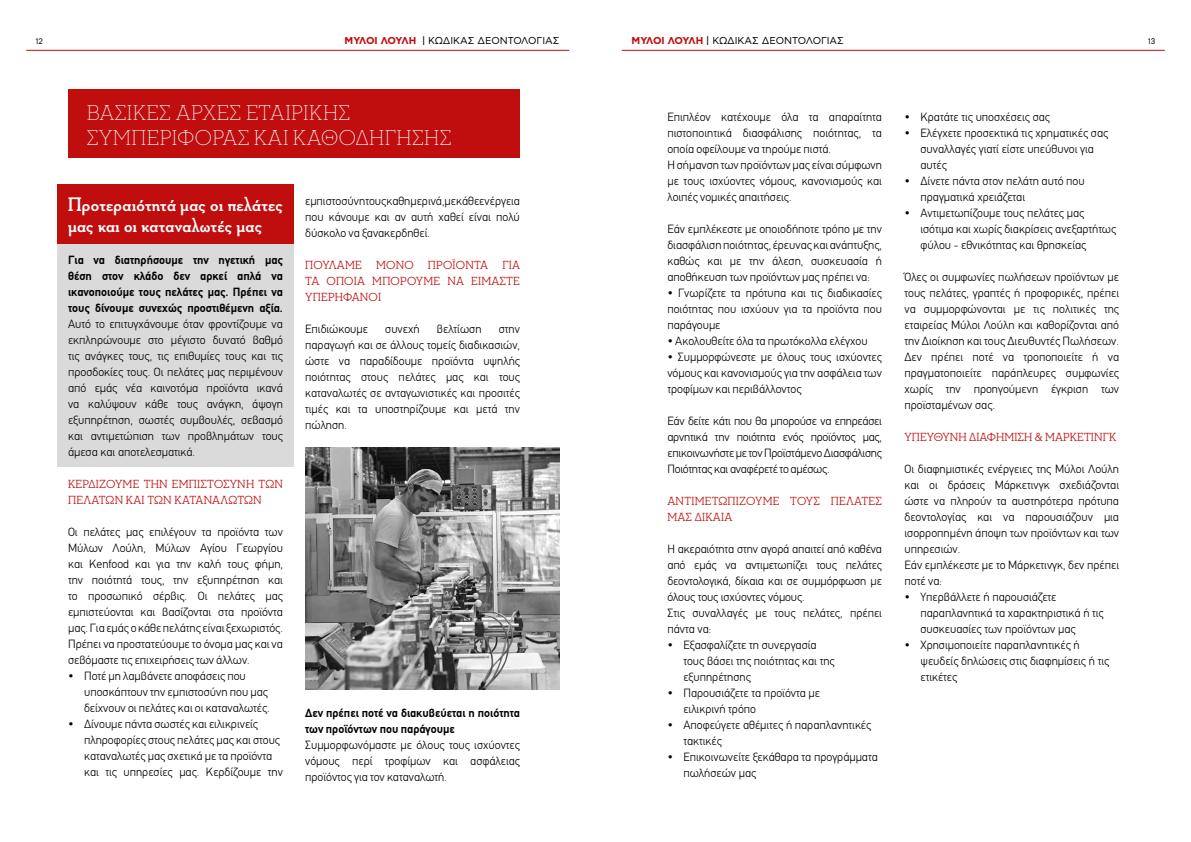
<style>
.page{position:relative;width:1191px;height:842px;background:#fff}
.page>*{position:absolute;margin:0;border:0;box-sizing:border-box;transform-origin:0 0}
.t1{font:300 22px/25px "Neutraface Slab Dis GR";letter-spacing:.02em;color:#fff}
.t2{font:700 20px/21px "Neutraface Slab Dis GR";letter-spacing:.015em;color:#fff}
.t3{font:300 12px/16px "PF Din Text";color:#000}
.t4{font:700 12px/16px "PF Din Text";color:#000;text-align:justify}
.t5{font:500 12px/16px "Neutraface Slab Dis GR";letter-spacing:.015em;color:#c00d0e}
.t6{font:10px "CF Asty Std";color:#000}
.t7{font:8px "CF Asty Std";color:#000}
.s1{font-weight:700;color:#c00d0e}
</style>
<div class="page">
<div style="left:58px;top:186px;width:236px;height:280px;background:#dadada"></div>
<hr style="left:26px;top:50px;width:543px;height:1px;background:#c00d0e">
<hr style="left:621px;top:50px;width:543px;height:1px;background:#c00d0e">
<div style="left:58px;top:185px;width:236px;height:59px;background:#c00d0e"></div>
<div style="left:68px;top:89px;width:452px;height:68px;background:#c00d0e"></div>
<img style="left:305px;top:448px;width:254px;height:241px">
<p class="t7" style="left:35px;top:37px;width:9px">12</p>
<p class="t6" style="left:344px;top:35px;width:216px"><span class="s1">ΜΥΛΟΙ ΛΟΥΛΗ</span> | ΚΩΔΙΚΑΣ ΔΕΟΝΤΟΛΟΓΙΑΣ</p>
<p class="t6" style="left:631px;top:35px;width:214px"><span class="s1">ΜΥΛΟΙ ΛΟΥΛΗ</span> | ΚΩΔΙΚΑΣ ΔΕΟΝΤΟΛΟΓΙΑΣ</p>
<p class="t7" style="left:1147px;top:37px;width:9px">13</p>
<h1 class="t1" style="left:87px;top:101px;width:366px">ΒΑΣΙΚΈΣ ΑΡΧΈΣ ΕΤΑΙΡΙΚΉΣ<br>ΣΥΜΠΕΡΙΦΟΡΆΣ ΚΑΙ ΚΑΘΟΔΉΓΗΣΗΣ</h1>
<h2 class="t2" style="left:68px;top:195px;width:216px">Προτεραιότητά μας οι πελάτες μας και οι καταναλωτές μας</h2>
<p class="t4" style="left:68px;top:252px;width:216px">Για να διατηρήσουμε την ηγετική μας θέση στον κλάδο δεν αρκεί απλά να ικανοποιούμε τους πελάτες μας. Πρέπει να τους δίνουμε συνεχώς προστιθέμενη αξία.</p>
<p class="t3" style="left:68px;top:316px;width:216px;text-align:justify">Αυτό το επιτυγχάνουμε όταν φροντίζουμε να εκπληρώνουμε στο μέγιστο δυνατό βαθμό τις ανάγκες τους, τις επιθυμίες τους και τις προσδοκίες τους. Οι πελάτες μας περιμένουν από εμάς νέα καινοτόμα προϊόντα ικανά να καλύψουν κάθε τους ανάγκη, άψογη εξυπηρέτηση, σωστές συμβουλές, σεβασμό και αντιμετώπιση των προβλημάτων τους άμεσα και αποτελεσματικά.</p>
<p class="t5" style="left:68px;top:477px;width:216px">ΚΕΡΔΊΖΟΥΜΕ ΤΗΝ ΕΜΠΙΣΤΟΣΎΝΗ ΤΩΝ<br>ΠΕΛΑΤΏΝ ΚΑΙ ΤΩΝ ΚΑΤΑΝΑΛΩΤΏΝ</p>
<p class="t3" style="left:68px;top:524px;width:216px;text-align:justify">Οι πελάτες μας επιλέγουν τα προϊόντα των Μύλων Λούλη, Μύλων Αγίου Γεωργίου και Kenfood και για την καλή τους φήμη, την ποιότητά τους, την εξυπηρέτηση και το προσωπικό σέρβις. Οι πελάτες μας εμπιστεύονται και βασίζονται στα προϊόντα μας. Για εμάς ο κάθε πελάτης είναι ξεχωριστός.<br>Πρέπει να προστατεύουμε το όνομα μας και να σεβόμαστε τις επιχειρήσεις των άλλων.</p>
<p class="t3" style="left:84px;top:668px;width:187px;text-indent:-16px">• Ποτέ μη λαμβάνετε αποφάσεις που υποσκάπτουν την εμπιστοσύνη που μας δείχνουν οι πελάτες και οι καταναλωτές.</p>
<p class="t3" style="left:84px;top:716px;width:200px;text-indent:-16px">• Δίνουμε πάντα σωστές και ειλικρινείς πληροφορίες στους πελάτες μας και στους καταναλωτές μας σχετικά με τα προϊόντα και τις υπηρεσίες μας. Κερδίζουμε την</p>
<p class="t3" style="left:305px;top:192px;width:216px;text-align:justify">εμπιστοσύνη τους καθημερινά, με κάθε ενέργεια που κάνουμε και αν αυτή χαθεί είναι πολύ δύσκολο να ξανακερδηθεί.</p>
<p class="t5" style="left:305px;top:257px;width:216px;text-align:justify">ΠΟΥΛΆΜΕ ΜΌΝΟ ΠΡΟΪΌΝΤΑ ΓΙΑ ΤΑ ΟΠΟΊΑ ΜΠΟΡΟΎΜΕ ΝΑ ΕΊΜΑΣΤΕ ΥΠΕΡΉΦΑΝΟΙ</p>
<p class="t3" style="left:305px;top:320px;width:64px">Επιδιώκουμε</p>
<p class="t3" style="left:385px;top:320px;width:36px">συνεχή</p>
<p class="t3" style="left:437px;top:320px;width:46px">βελτίωση</p>
<p class="t3" style="left:305px;top:320px;width:216px;text-align:justify;text-indent:194px">στην παραγωγή και σε άλλους τομείς διαδικασιών, ώστε να παραδίδουμε προϊόντα υψηλής ποιότητας στους πελάτες μας και τους καταναλωτές σε ανταγωνιστικές και προσιτές τιμές και τα υποστηρίζουμε και μετά την πώληση.</p>
<p class="t4" style="left:305px;top:704px;width:216px">Δεν πρέπει ποτέ να διακυβεύ εται η ποιότητα των προϊόντων που παράγουμε</p>
<p class="t3" style="left:305px;top:736px;width:216px;text-align:justify">Συμμορφωνόμαστε με όλους τους ισχύοντες νόμους περί τροφίμων και ασφάλειας προϊόντος για τον καταναλωτή.</p>
<p class="t3" style="left:667px;top:109px;width:216px">Επιπλέον κατέχουμε όλα τα απαραίτητα πιστοποιητικά διασφάλισης ποιότητας, τα οποία οφείλουμε να τηρούμε πιστά.<br>Η σήμανση των προϊόντων μας είναι σύ μφωνη με τους ισχύ οντες νό μους, κανονισμού ς και λοιπές νομικές απαιτήσεις.</p>
<p class="t3" style="left:667px;top:221px;width:216px;text-align:justify">Εάν εμπλέκεστε με οποιοδήποτε τρόπο με την διασφάλιση ποιότητας, έρευνας και ανάπτυξης, καθώς και με την άλεση, συσκευασία ή αποθήκευση των προϊόντων μας πρέπει να:</p>
<p class="t3" style="left:667px;top:285px;width:216px;text-align:justify">• Γνωρίζετε τα πρότυπα και τις διαδικασίες ποιότητας που ισχύουν για τα προϊόντα που παράγουμε</p>
<p class="t3" style="left:667px;top:333px;width:202px">• Ακολουθείτε όλα τα πρωτόκολλα ελέγχου</p>
<p class="t3" style="left:667px;top:349px;width:216px;text-align:justify">• Συμμορφώνεστε με όλους τους ισχύοντες νόμους και κανονισμούς για την ασφάλεια των τροφίμων και περιβάλλοντος</p>
<p class="t3" style="left:667px;top:413px;width:216px;text-align:justify">Εάν δείτε κάτι που θα μπορούσε να επηρεάσει αρνητικά την ποιότητα ενός προϊόντος μας, επικοινωνήστε με τον Προϊστάμενο Διασφάλισης Ποιότητας και αναφέρετέ το αμέσως.</p>
<p class="t5" style="left:667px;top:493px;width:216px">ΑΝΤΙΜΕΤΩΠΙΖΟΥΜΕ ΤΟΥΣ ΠΕΛAΤΕΣ<br>ΜΑΣ ΔΙΚΑΙΑ</p>
<p class="t3" style="left:667px;top:541px;width:216px">Η ακεραιότητα στην αγορά απαιτεί από καθένα από εμά ς να αντιμετωπίζει τους πελάτες δεοντολογικά, δίκαια και σε συμμόρφωση με όλους τους ισχύ οντες νό μους.<br>Στις συναλλαγές με τους πελάτες, πρέπει πάντα να:</p>
<p class="t3" style="left:683px;top:637px;width:153px;text-indent:-16px">• Εξασφαλίζετε τη συνεργασία τους βάσει της ποιότητας και της εξυπηρέτησης</p>
<p class="t3" style="left:683px;top:685px;width:138px;text-indent:-16px">• Παρουσιάζετε τα προϊόντα με ειλικρινή τρόπο</p>
<p class="t3" style="left:683px;top:717px;width:189px;text-indent:-16px">• Αποφεύγετε αθέμιτες ή παραπλανητικές τακτικές</p>
<p class="t3" style="left:683px;top:749px;width:196px;text-indent:-16px">• Επικοινωνείτε ξεκάθαρα τα προγράμματα πωλήσεών μας</p>
<p class="t3" style="left:904px;top:109px;width:147px">• Κρατάτε τις υποσχέσεις σας</p>
<p class="t3" style="left:920px;top:125px;width:189px;text-indent:-16px">• Ελέγχετε προσεκτικά τις χρηματικές σας συναλλαγές γιατί είστε υπεύθυνοι για αυτές</p>
<p class="t3" style="left:920px;top:173px;width:166px;text-indent:-16px">• Δίνετε πάντα στον πελάτη αυτό που πραγματικά χρειάζεται</p>
<p class="t3" style="left:920px;top:205px;width:197px;text-indent:-16px">• Αντιμετωπίζουμε τους πελάτες μας ισότιμα και χωρίς διακρίσεις ανεξαρτήτως φύλου - εθνικότητας και θρησκείας</p>
<p class="t3" style="left:904px;top:269px;width:216px;text-align:justify">Όλες οι συμφωνίες πωλή σεων προϊόντων με τους πελάτες, γραπτές ή προφορικές, πρέπει να συμμορφώνονται με τις πολιτικές της εταιρείας Μύλοι Λούλη και καθορίζονται από την Διοίκηση και τους Διευθυντές Πωλήσεων.<br>Δεν πρέπει ποτέ να τροποποιείτε ή να πραγματοποιείτε παρά πλευρες συμφωνίες χωρίς την προηγούμενη έγκριση των προϊσταμένων σας.</p>
<p class="t5" style="left:904px;top:429px;width:213px">ΥΠΕΎΘΥΝΗ ΔΙΑΦΉΜΙΣΗ &amp; ΜΆΡΚΕΤΙΝΓΚ</p>
<p class="t3" style="left:904px;top:461px;width:216px">Οι διαφημιστικές ενέργειες της Μύλοι Λούλη και οι δράσεις Μάρκετινγκ σχεδιάζονται ώστε να πληρούν τα αυστηρότερα πρότυπα δεοντολογίας και να παρουσιάζουν μια ισορροπημένη άποψη των προϊόντων και των υπηρεσιών.<br>Εάν εμπλέκεστε με το Μά ρκετινγκ, δεν πρέπει ποτέ να:</p>
<p class="t3" style="left:920px;top:589px;width:185px;text-indent:-16px">• Υπερβάλλετε ή παρουσιάζετε παραπλανητικά τα χαρακτηριστικά ή τις συσκευασίες των προϊόντων μας</p>
<p class="t3" style="left:920px;top:637px;width:190px;text-indent:-16px">• Χρησιμοποιείτε παραπλανητικές ή ψευδείς δηλώσεις στις διαφημίσεις ή τις ετικέτες</p>
</div>
